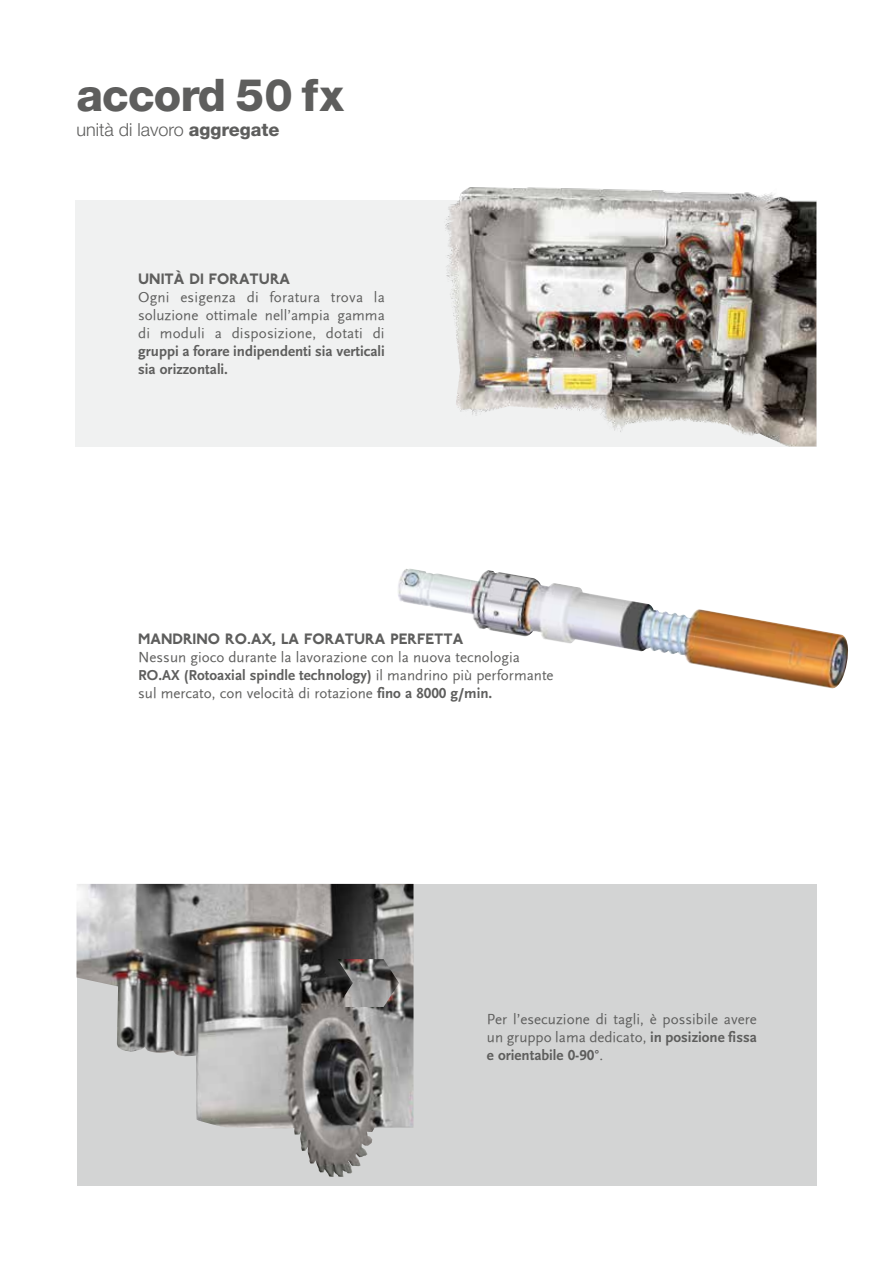
<style>
.page{position:relative;width:893px;height:1263px;background:#fff}
.page>*{position:absolute;margin:0;border:0;box-sizing:border-box;transform-origin:0 0}
.t1{font:800 45px "Helvetica Neue";letter-spacing:-.02em;color:#5e5e5d}
.t2{font:300 18px "Helvetica Neue LT Std";color:#5e5e5d}
.t3{font:15px/18px "Scala Sans";color:#5e5e5d;text-align:justify}
.t4{font:15px/18px "Scala Sans Bold LF";color:#5e5e5d}
.t5{font:800 15px "P22 Underground";color:#5e5e5d}
.s1{font-family:"Helvetica Neue";font-weight:800}
.s2{font-family:"Scala Sans"}
.s3{font-family:"Scala Sans Bold LF"}
</style>
<div class="page">
<hr style="left:892px;top:200px;width:1px;height:301px;background:#5e5e5d">
<div style="left:77px;top:884px;width:739px;height:302px;background:#d3d4d4"></div>
<div style="left:75px;top:200px;width:742px;height:246px;background:#f0f1f1"></div>
<img style="left:445px;top:187px;width:371px;height:259px">
<img style="left:77px;top:884px;width:336px;height:293px">
<img style="left:337px;top:959px;width:62px;height:48px">
<img style="left:398px;top:569px;width:450px;height:120px">
<h1 class="t1" style="left:77px;top:68px;width:269px">accord 50 fx</h1>
<p class="t2" style="left:77px;top:118px;width:205px">unità di lavoro <span class="s1">aggregate</span></p>
<p class="t5" style="left:138px;top:270px;width:153px">UNITÀ DI FORATURA</p>
<p class="t3" style="left:138px;top:288px;width:248px">Ogni esigenza di foratura trova la soluzione ottimale nell’ampia gamma di moduli a disposizione, dotati di</p>
<p class="t4" style="left:138px;top:343px;width:248px">gruppi a forare indipendenti sia verticali sia orizzontali.</p>
<p class="t5" style="left:138px;top:630px;width:327px">MANDRINO RO.AX, LA FORATURA PERFETTA</p>
<p class="t3" style="left:138px;top:648px;width:383px">Nessun gioco durante la lavorazione con la nuova tecnologia</p>
<p class="t4" style="left:138px;top:666px;width:417px">RO.AX (Rotoaxial spindle technology) <span class="s2">il mandrino più performante</span></p>
<p class="t3" style="left:138px;top:684px;width:356px">sul mercato, con velocità di rotazione <span class="s3">fino a 8000 g/min.</span></p>
<p class="t3" style="left:487px;top:1010px;width:271px">Per l’esecuzione di tagli, è possibile avere un gruppo lama dedicato, <span class="s3">in posizione fissa</span></p>
<p class="t4" style="left:487px;top:1046px;width:118px">e orientabile 0-90°<span class="s2">.</span></p>
</div>
